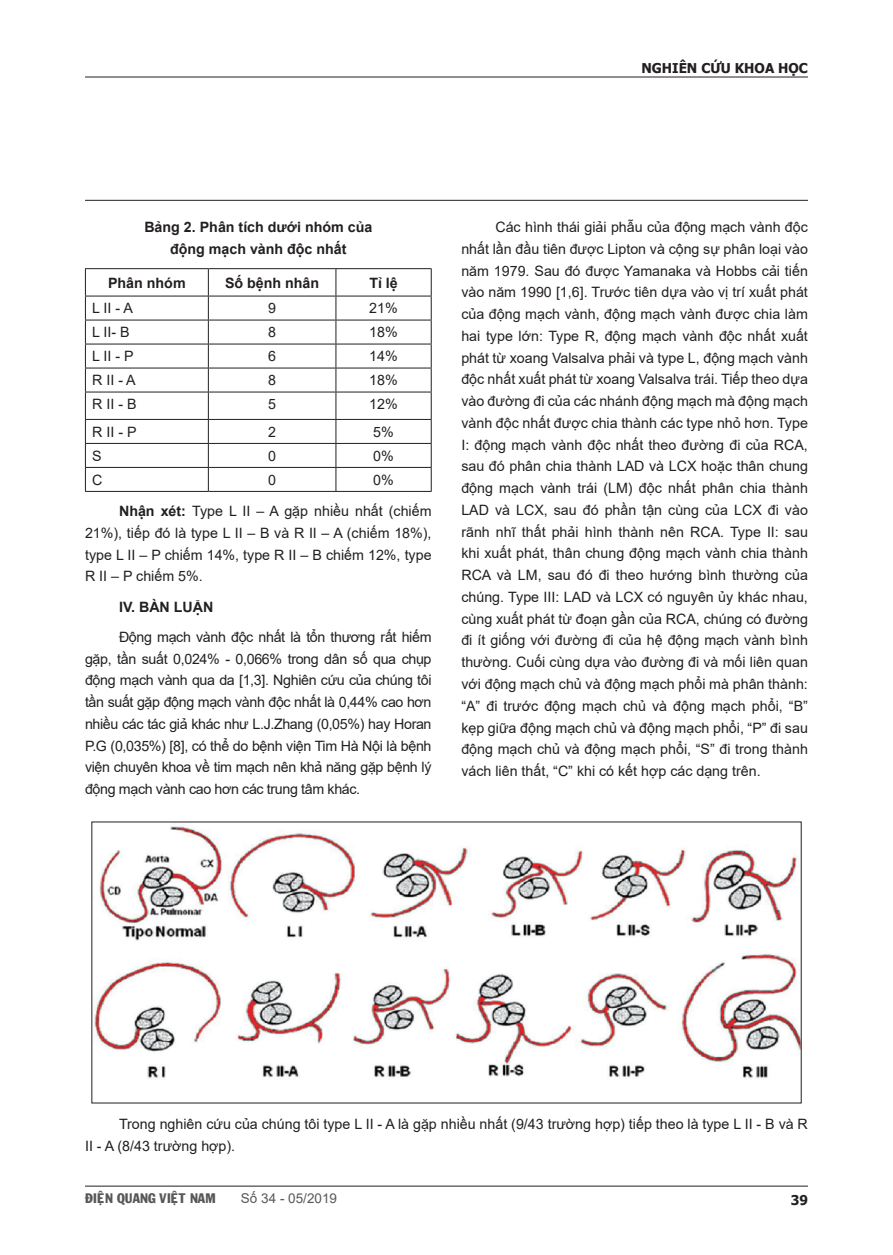
<style>
.page{position:relative;width:893px;height:1255px;background:#fff}
.page>*{position:absolute;margin:0;border:0;box-sizing:border-box;transform-origin:0 0}
.Normal__Web{font:14.25px/21.8px "Arial";color:#231f20;text-align:justify}
.Normal__Web-2{font:700 14.25px "Arial";color:#231f20}
.t1{font:13.5px "VNI Franko";color:#57585a}
.t2{font:700 13.5px "Tahoma";color:#231f20}
.t3{font:13.5px "Arial";color:#57585a}
.s1{font-weight:700}
</style>
<div class="page">
<hr style="left:85px;top:1185px;width:723px;height:1px;background:#231f20">
<hr style="left:85px;top:77px;width:723px;height:1px;background:#231f20">
<hr style="left:85px;top:200px;width:723px;height:1px;background:#231f20">
<hr style="left:85px;top:268px;width:123px;height:1px;background:#231f20">
<hr style="left:208px;top:268px;width:128px;height:1px;background:#231f20">
<hr style="left:336px;top:268px;width:96px;height:1px;background:#231f20">
<hr style="left:85px;top:296px;width:123px;height:1px;background:#231f20">
<hr style="left:208px;top:296px;width:128px;height:1px;background:#231f20">
<hr style="left:336px;top:296px;width:96px;height:1px;background:#231f20">
<hr style="left:85px;top:320px;width:123px;height:1px;background:#231f20">
<hr style="left:208px;top:320px;width:128px;height:1px;background:#231f20">
<hr style="left:336px;top:320px;width:96px;height:1px;background:#231f20">
<hr style="left:85px;top:343px;width:123px;height:1px;background:#231f20">
<hr style="left:208px;top:343px;width:128px;height:1px;background:#231f20">
<hr style="left:336px;top:343px;width:96px;height:1px;background:#231f20">
<hr style="left:85px;top:367px;width:123px;height:1px;background:#231f20">
<hr style="left:208px;top:367px;width:128px;height:1px;background:#231f20">
<hr style="left:336px;top:367px;width:96px;height:1px;background:#231f20">
<hr style="left:85px;top:391px;width:123px;height:1px;background:#231f20">
<hr style="left:208px;top:391px;width:128px;height:1px;background:#231f20">
<hr style="left:336px;top:391px;width:96px;height:1px;background:#231f20">
<hr style="left:85px;top:419px;width:123px;height:1px;background:#231f20">
<hr style="left:208px;top:419px;width:128px;height:1px;background:#231f20">
<hr style="left:336px;top:419px;width:96px;height:1px;background:#231f20">
<hr style="left:85px;top:443px;width:123px;height:1px;background:#231f20">
<hr style="left:208px;top:443px;width:128px;height:1px;background:#231f20">
<hr style="left:336px;top:443px;width:96px;height:1px;background:#231f20">
<hr style="left:85px;top:467px;width:123px;height:1px;background:#231f20">
<svg style="left:85px;top:269px;width:1px;height:222px"></svg>
<hr style="left:208px;top:467px;width:128px;height:1px;background:#231f20">
<svg style="left:208px;top:269px;width:1px;height:222px"></svg>
<hr style="left:336px;top:467px;width:96px;height:1px;background:#231f20">
<svg style="left:336px;top:269px;width:1px;height:222px"></svg>
<svg style="left:431px;top:269px;width:1px;height:222px"></svg>
<hr style="left:85px;top:491px;width:123px;height:1px;background:#231f20">
<hr style="left:208px;top:491px;width:128px;height:1px;background:#231f20">
<hr style="left:336px;top:491px;width:96px;height:1px;background:#231f20">
<img style="left:94px;top:826px;width:705px;height:253px">
<p class="t2" style="left:641px;top:59px;width:168px">NGHIÊN CỨU KHOA HỌC</p>
<p class="Normal__Web-2" style="left:144px;top:217px;width:229px">Bảng 2. Phân tích dưới nhóm của</p>
<p class="Normal__Web-2" style="left:170px;top:239px;width:178px">động mạch vành độc nhất</p>
<p class="Normal__Web-2" style="left:108px;top:272px;width:79px">Phân nhóm</p>
<p class="Normal__Web-2" style="left:225px;top:272px;width:96px">Số bệnh nhân</p>
<p class="Normal__Web-2" style="left:369px;top:272px;width:30px">Tỉ lệ</p>
<p class="Normal__Web" style="left:92px;top:297px;width:42px">L II - A</p>
<p class="Normal__Web" style="left:268px;top:297px;width:9px">9</p>
<p class="Normal__Web" style="left:369px;top:297px;width:30px">21%</p>
<p class="Normal__Web" style="left:92px;top:321px;width:39px">L II- B</p>
<p class="Normal__Web" style="left:268px;top:321px;width:9px">8</p>
<p class="Normal__Web" style="left:369px;top:321px;width:30px">18%</p>
<p class="Normal__Web" style="left:92px;top:345px;width:43px">L II - P</p>
<p class="Normal__Web" style="left:268px;top:345px;width:9px">6</p>
<p class="Normal__Web" style="left:369px;top:345px;width:30px">14%</p>
<p class="Normal__Web" style="left:92px;top:369px;width:45px">R II - A</p>
<p class="Normal__Web" style="left:268px;top:369px;width:9px">8</p>
<p class="Normal__Web" style="left:369px;top:369px;width:30px">18%</p>
<p class="Normal__Web" style="left:92px;top:393px;width:46px">R II - B</p>
<p class="Normal__Web" style="left:268px;top:393px;width:9px">5</p>
<p class="Normal__Web" style="left:369px;top:393px;width:30px">12%</p>
<p class="Normal__Web" style="left:92px;top:420px;width:46px">R II - P</p>
<p class="Normal__Web" style="left:268px;top:420px;width:9px">2</p>
<p class="Normal__Web" style="left:373px;top:420px;width:22px">5%</p>
<p class="Normal__Web" style="left:92px;top:444px;width:11px">S</p>
<p class="Normal__Web" style="left:268px;top:444px;width:9px">0</p>
<p class="Normal__Web" style="left:373px;top:444px;width:22px">0%</p>
<p class="Normal__Web" style="left:92px;top:468px;width:12px">C</p>
<p class="Normal__Web" style="left:268px;top:468px;width:9px">0</p>
<p class="Normal__Web" style="left:373px;top:468px;width:22px">0%</p>
<p class="Normal__Web" style="left:85px;top:500px;width:348px;text-indent:34px"><span class="s1">Nhận xét:</span> Type L II – A gặp nhiều nhất (chiếm 21%), tiếp đó là type L II – B và R II – A (chiếm 18%), type L II – P chiếm 14%, type R II – B chiếm 12%, type R II – P chiếm 5%.</p>
<p class="Normal__Web-2" style="left:119px;top:596px;width:96px">IV. BÀN LUẬN</p>
<p class="Normal__Web" style="left:85px;top:626px;width:348px;text-indent:34px">Động mạch vành độc nhất là tổn thương rất hiếm gặp, tần suất 0,024% - 0,066% trong dân số qua chụp động mạch vành qua da [1,3]. Nghiên cứu của chúng tôi tần suất gặp động mạch vành độc nhất là 0,44% cao hơn nhiều các tác giả khác như L.J.Zhang (0,05%) hay Horan P.G (0,035%) [8], có thể do bệnh viện Tim Hà Nội là bệnh viện chuyên khoa về tim mạch nên khả năng gặp bệnh lý động mạch vành cao hơn các trung tâm khác.</p>
<p class="Normal__Web" style="left:461px;top:216px;width:348px;text-indent:34px">Các hình thái giải phẫu của động mạch vành độc nhất lần đầu tiên được Lipton và cộng sự phân loại vào năm 1979. Sau đó được Yamanaka và Hobbs cải tiến vào năm 1990 [1,6]. Trước tiên dựa vào vị trí xuất phát của động mạch vành, động mạch vành được chia làm hai type lớn: Type R, động mạch vành độc nhất xuất phát từ xoang Valsalva phải và type L, động mạch vành độc nhất xuất phát từ xoang Valsalva trái. Tiếp theo dựa vào đường đi của các nhánh động mạch mà động mạch vành độc nhất được chia thành các type nhỏ hơn. Type I: động mạch vành độc nhất theo đường đi của RCA, sau đó phân chia thành LAD và LCX hoặc thân chung động mạch vành trái (LM) độc nhất phân chia thành LAD và LCX, sau đó phần tận cùng của LCX đi vào rãnh nhĩ thất phải hình thành nên RCA. Type II: sau khi xuất phát, thân chung động mạch vành chia thành RCA và LM, sau đó đi theo hướng bình thường của chúng. Type III: LAD và LCX có nguyên ủy khác nhau, cùng xuất phát từ đoạn gần của RCA, chúng có đường đi ít giống với đường đi của hệ động mạch vành bình thường. Cuối cùng dựa vào đường đi và mối liên quan với động mạch chủ và động mạch phổi mà phân thành: “A” đi trước động mạch chủ và động mạch phổi, “B” kẹp giữa động mạch chủ và động mạch phổi, “P” đi sau động mạch chủ và động mạch phổi, “S” đi trong thành vách liên thất, “C” khi có kết hợp các dạng trên.</p>
<p class="Normal__Web" style="left:85px;top:1113px;width:724px;text-indent:34px">Trong nghiên cứu của chúng tôi type L II - A là gặp nhiều nhất (9/43 trường hợp) tiếp theo là type L II - B và R<br>II - A (8/43 trường hợp).</p>
<p class="t1" style="left:85px;top:1187px;width:132px">ÑIEÄN QUANG VIEÄT NAM</p>
<p class="t3" style="left:241px;top:1188px;width:98px">Số 34 - 05/2019</p>
<p class="t2" style="left:791px;top:1190px;width:19px">39</p>
</div>
